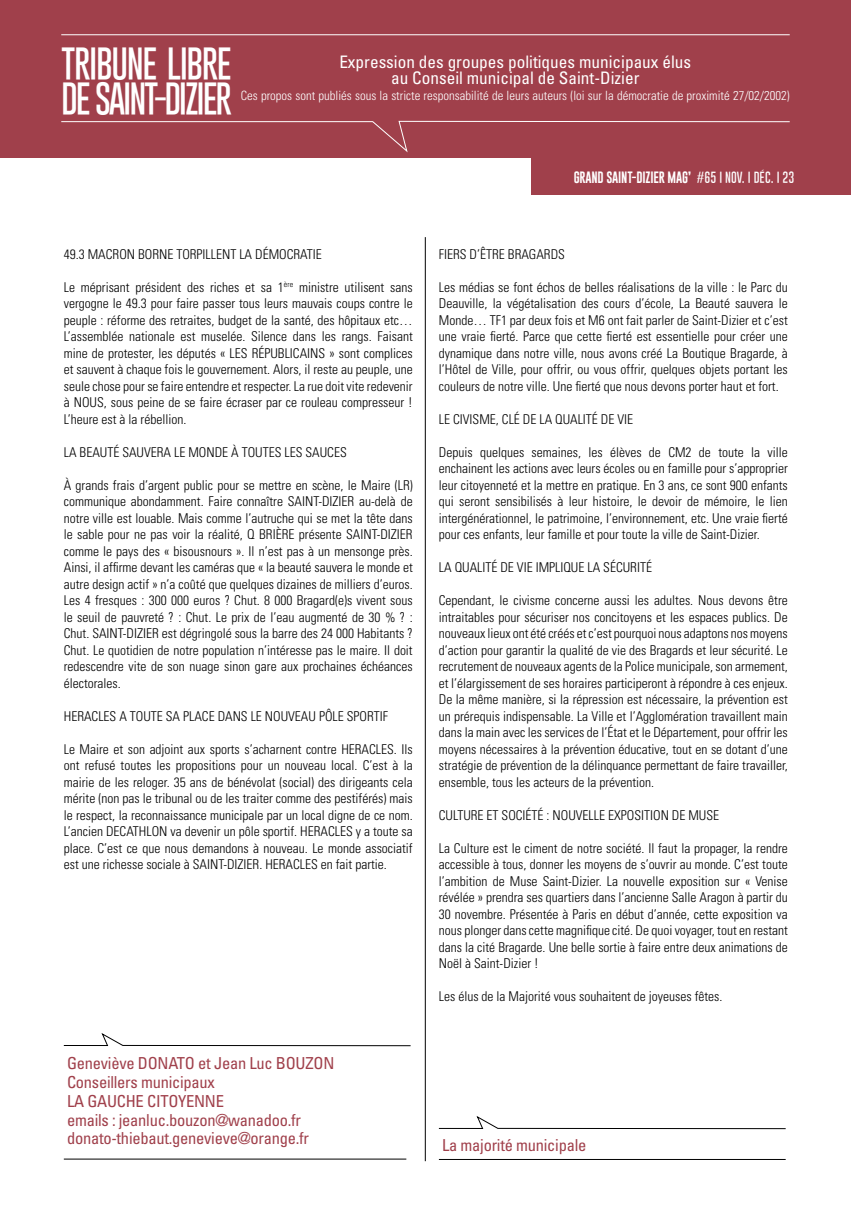
<style>
.page{position:relative;width:851px;height:1225px;background:#fff}
.page>*{position:absolute;margin:0;border:0;box-sizing:border-box;transform-origin:0 0}
.t1{font:100 34.5px/34.5px "Gobold";letter-spacing:-.055em;color:#fff}
.t2{font:condensed 17.25px/15.8px "Univers LT Std";color:#fff;text-align:center}
.t3{font:condensed 16.5px/18.8px "Univers LT Std";letter-spacing:-.015em;color:#a0404b}
.t4{font:300 condensed 13.5px/16.5px "Univers LT Std";color:#000;text-align:justify}
.t5{font:300 condensed 12.75px "Univers LT Std";color:#fff}
.t6{font:12px "Gobold Lowplus";letter-spacing:-.015em;color:#fff}
.s1{font-family:"Gobold";font-weight:100}
</style>
<div class="page">
<div style="left:531px;top:157px;width:319px;height:37px;background:#a0404b"></div>
<div style="left:0;top:0;width:850px;height:157px;background:#a0404b"></div>
<hr style="left:61px;top:34px;width:728px;height:1px;background:#fff">
<svg style="left:61px;top:121px;width:729px;height:31px"></svg>
<hr style="left:425px;top:237px;width:1px;height:924px;background:#000">
<hr style="left:64px;top:1158px;width:342px;height:1px;background:#000">
<svg style="left:63px;top:1033px;width:348px;height:13px"></svg>
<hr style="left:439px;top:1159px;width:346px;height:1px;background:#000">
<svg style="left:438px;top:1116px;width:348px;height:13px"></svg>
<h1 class="t1" style="left:61px;top:47px;width:172px">TRIBUNE LIBRE<br>DE SAINT-DIZIER</h1>
<p class="t2" style="left:339px;top:54px;width:353px">Expression des groupes politiques municipaux élus au Conseil municipal de Saint-Dizier</p>
<p class="t5" style="left:241px;top:88px;width:550px">Ces propos sont publiés sous la stricte responsabilité de leurs auteurs (loi sur la démocratie de proximité 27/02/2002)</p>
<p class="t6" style="left:573px;top:170px;width:222px">GRAND SAINT-DIZIER MAG’ <span class="s1">#65 I NOV. I DÉC. I 23</span></p>
<p class="t4" style="left:64px;top:246px;width:259px">49.3 MACRON BORNE TORPILLENT LA DÉMOCRATIE</p>
<p class="t4" style="left:64px;top:279px;width:350px">Le méprisant président des riches et sa 1<sup>ère</sup> ministre utilisent sans vergogne le 49.3 pour faire passer tous leurs mauvais coups contre le peuple : réforme des retraites, budget de la santé, des hôpitaux etc… L’assemblée nationale est muselée. Silence dans les rangs. Faisant mine de protester, les députés « LES RÉPUBLICAINS » sont complices et sauvent à chaque fois le gouvernement. Alors, il reste au peuple, une seule chose pour se faire entendre et respecter. La rue doit vite redevenir à NOUS, sous peine de se faire écraser par ce rouleau compresseur !<br>L’heure est à la rébellion.</p>
<p class="t4" style="left:64px;top:443px;width:284px">LA BEAUTÉ SAUVERA LE MONDE À TOUTES LES SAUCES</p>
<p class="t4" style="left:64px;top:476px;width:350px">À grands frais d’argent public pour se mettre en scène, le Maire (LR) communique abondamment. Faire connaître SAINT-DIZIER au-delà de notre ville est louable. Mais comme l’autruche qui se met la tête dans le sable pour ne pas voir la réalité, Q BRIÈRE présente SAINT-DIZIER comme le pays des « bisousnours ». Il n’est pas à un mensonge près.<br>Ainsi, il affirme devant les caméras que « la beauté sauvera le monde et autre design actif » n’a coûté que quelques dizaines de milliers d’euros.<br>Les 4 fresques : 300 000 euros ? Chut. 8 000 Bragard(e)s vivent sous le seuil de pauvreté ? : Chut. Le prix de l’eau augmenté de 30 % ? :<br>Chut. SAINT-DIZIER est dégringolé sous la barre des 24 000 Habitants ?<br>Chut. Le quotidien de notre population n’intéresse pas le maire. Il doit redescendre vite de son nuage sinon gare aux prochaines échéances électorales.</p>
<p class="t4" style="left:64px;top:707px;width:325px">HERACLES A TOUTE SA PLACE DANS LE NOUVEAU PÔLE SPORTIF</p>
<p class="t4" style="left:64px;top:740px;width:350px">Le Maire et son adjoint aux sports s’acharnent contre HERACLES. Ils ont refusé toutes les propositions pour un nouveau local. C’est à la mairie de les reloger. 35 ans de bénévolat (social) des dirigeants cela mérite (non pas le tribunal ou de les traiter comme des pestiférés) mais le respect, la reconnaissance municipale par un local digne de ce nom.<br>L’ancien DECATHLON va devenir un pôle sportif. HERACLES y a toute sa place. C’est ce que nous demandons à nouveau. Le monde associatif est une richesse sociale à SAINT-DIZIER. HERACLES en fait partie.</p>
<p class="t3" style="left:67px;top:1054px;width:269px">Geneviève DONATO et Jean Luc BOUZON<br>Conseillers municipaux<br>LA GAUCHE CITOYENNE<br>emails : jeanluc.bouzon@wanadoo.fr donato-thiebaut.genevieve@orange.fr</p>
<p class="t4" style="left:439px;top:246px;width:127px">FIERS D’ÊTRE BRAGARDS</p>
<p class="t4" style="left:439px;top:279px;width:350px">Les médias se font échos de belles réalisations de la ville : le Parc du Deauville, la végétalisation des cours d’école, La Beauté sauvera le Monde… TF1 par deux fois et M6 ont fait parler de Saint-Dizier et c’est une vraie fierté. Parce que cette fierté est essentielle pour créer une dynamique dans notre ville, nous avons créé La Boutique Bragarde, à l’Hôtel de Ville, pour offrir, ou vous offrir, quelques objets portant les couleurs de notre ville. Une fierté que nous devons porter haut et fort.</p>
<p class="t4" style="left:439px;top:410px;width:196px">LE CIVISME, CLÉ DE LA QUALITÉ DE VIE</p>
<p class="t4" style="left:439px;top:443px;width:350px">Depuis quelques semaines, les élèves de CM2 de toute la ville enchainent les actions avec leurs écoles ou en famille pour s’approprier leur citoyenneté et la mettre en pratique. En 3 ans, ce sont 900 enfants qui seront sensibilisés à leur histoire, le devoir de mémoire, le lien intergénérationnel, le patrimoine, l’environnement, etc. Une vraie fierté pour ces enfants, leur famille et pour toute la ville de Saint-Dizier.</p>
<p class="t4" style="left:439px;top:559px;width:214px">LA QUALITÉ DE VIE IMPLIQUE LA SÉCURITÉ</p>
<p class="t4" style="left:439px;top:592px;width:350px">Cependant, le civisme concerne aussi les adultes. Nous devons être intraitables pour sécuriser nos concitoyens et les espaces publics. De nouveaux lieux ont été créés et c’est pourquoi nous adaptons nos moyens d’action pour garantir la qualité de vie des Bragards et leur sécurité. Le recrutement de nouveaux agents de la Police municipale, son armement, et l’élargissement de ses horaires participeront à répondre à ces enjeux.<br>De la même manière, si la répression est nécessaire, la prévention est un prérequis indispensable. La Ville et l’Agglomération travaillent main dans la main avec les services de l’État et le Département, pour offrir les moyens nécessaires à la prévention éducative, tout en se dotant d’une stratégie de prévention de la délinquance permettant de faire travailler, ensemble, tous les acteurs de la prévention.</p>
<p class="t4" style="left:439px;top:806px;width:282px">CULTURE ET SOCIÉTÉ : NOUVELLE EXPOSITION DE MUSE</p>
<p class="t4" style="left:439px;top:839px;width:350px">La Culture est le ciment de notre société. Il faut la propager, la rendre accessible à tous, donner les moyens de s’ouvrir au monde. C’est toute l’ambition de Muse Saint-Dizier. La nouvelle exposition sur « Venise révélée » prendra ses quartiers dans l’ancienne Salle Aragon à partir du 30 novembre. Présentée à Paris en début d’année, cette exposition va nous plonger dans cette magnifique cité. De quoi voyager, tout en restant dans la cité Bragarde. Une belle sortie à faire entre deux animations de Noël à Saint-Dizier !</p>
<p class="t4" style="left:439px;top:988px;width:285px">Les élus de la Majorité vous souhaitent de joyeuses fêtes.</p>
<p class="t3" style="left:442px;top:1135px;width:146px">La majorité municipale</p>
</div>
